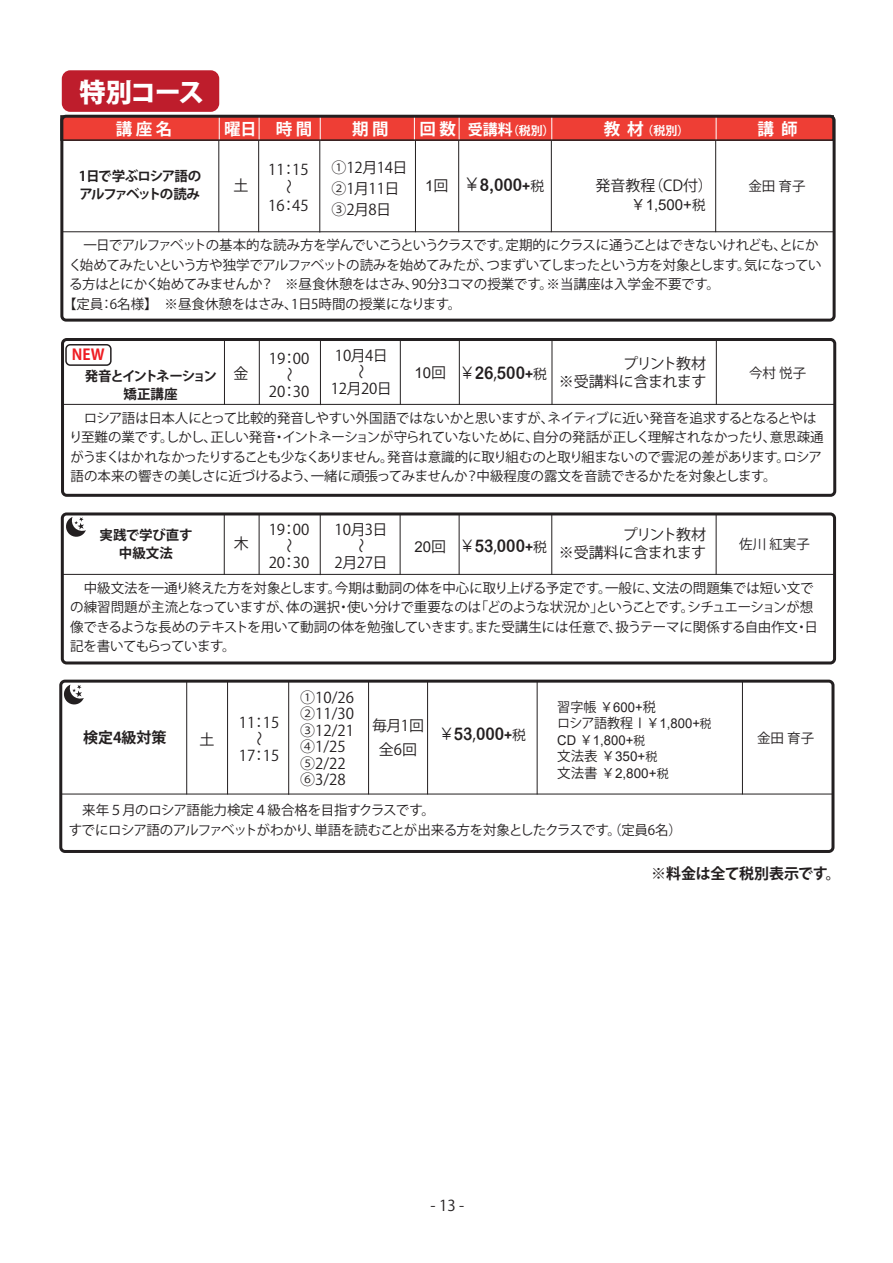
<style>
.page{position:relative;width:893px;height:1263px;background:#fff}
.page>*{position:absolute;margin:0;border:0;box-sizing:border-box;transform-origin:0 0}
.t1{font:800 26.25px "Koz Go Pro";letter-spacing:-.065em;color:#fff}
.t2{font:17.55px "Arial Rounded MT Bold";color:#231f20;scale:.9 1}
.t3{font:700 16.5px "Koz Go Pro";color:#fff}
.t4{font:15px/16.5px "Koz Go Pro";letter-spacing:-.005em;color:#231f20}
.t5{font:15px/24px "Koz Go Pr 6 N";color:#231f20;text-align:center}
.t6{font:15px/18px "Koz Go Pro";letter-spacing:-.04em;color:#231f20;text-align:right}
.t7{font:15px/21px "Koz Go Pro";letter-spacing:-.03em;color:#231f20}
.t8{font:15px "Arial";color:#231f20}
.t9{font:700 15px "Koz Go Pro";letter-spacing:-.02em;color:#231f20}
.t10{font:700 15px "Koz Go Pro";color:#231f20}
.t11{font:700 15px "Koz Go Pro";color:#ee1d23}
.t12{font:13.5px/19.5px "Koz Go Pro";letter-spacing:-.02em;color:#231f20}
.t13{font:13.5px/16.5px "Koz Go Pro";color:#231f20}
.t14{font:13.5px "Koz Go Pro";letter-spacing:-.07em;color:#231f20}
.t15{font:13.5px "Koz Go Pro";letter-spacing:-.04em;color:#231f20}
.t16{font:13.5px "Arial";color:#231f20}
.t17{font:700 13.5px/18.1px "Koz Go Pro";letter-spacing:-.09em;color:#231f20}
.t18{font:700 13.5px/18.1px "Koz Go Pro";letter-spacing:-.1em;color:#231f20}
.t19{font:700 13.5px/18.1px "Koz Go Pro";letter-spacing:-.01em;color:#231f20;text-align:center}
.t20{font:13.5px "Koz Go Pr 6 N";color:#231f20}
.t21{font:700 12px "Koz Go Pro";color:#fff}
.s1{font-size:15px}
.s2{font-size:16.5px}
.s3{font-family:"Koz Go Pr 6 N"}
.s4{font-family:"HGP Gothic M"}
.s5{font-size:13.5px}
.s6{font-family:"Koz Go Pr 6 N";font-size:13.5px}
.s7{font-family:"Koz Go Pro"}
.s8{font-family:"HGP Gothic M";font-size:16.05px}
.s9{font-family:"Arial"}
.s10{font-family:"Koz Go Pr 6 N";font-size:12px}
.s11{font-size:12px}
</style>
<div class="page">
<div style="left:62px;top:70px;width:157px;height:42px;background:#be1d2c;border-radius:9px"></div>
<div style="left:61px;top:116px;width:772px;height:25px;background:#ee3e35"></div>
<svg style="left:219px;top:119px;width:1px;height:19px"></svg>
<svg style="left:259px;top:119px;width:1px;height:19px"></svg>
<svg style="left:320px;top:119px;width:1px;height:19px"></svg>
<svg style="left:414px;top:119px;width:1px;height:19px"></svg>
<svg style="left:459px;top:119px;width:1px;height:19px"></svg>
<svg style="left:551px;top:119px;width:1px;height:19px"></svg>
<svg style="left:716px;top:119px;width:1px;height:19px"></svg>
<div style="left:60px;top:115px;width:774px;height:26px;border:2px solid #231f20"></div>
<div style="left:61px;top:338px;width:775px;height:159px;border:3px solid #231f20;border-radius:4px"></div>
<hr style="left:224px;top:339px;width:1px;height:66px;background:#231f20">
<hr style="left:259px;top:339px;width:1px;height:66px;background:#231f20">
<hr style="left:320px;top:340px;width:1px;height:65px;background:#231f20">
<hr style="left:400px;top:339px;width:1px;height:66px;background:#231f20">
<hr style="left:552px;top:339px;width:1px;height:66px;background:#231f20">
<hr style="left:459px;top:339px;width:1px;height:66px;background:#231f20">
<hr style="left:716px;top:339px;width:1px;height:66px;background:#231f20">
<hr style="left:63px;top:404px;width:772px;height:1px;background:#231f20">
<div style="left:61px;top:512px;width:775px;height:152px;border:3px solid #231f20;border-radius:4px"></div>
<hr style="left:224px;top:514px;width:1px;height:61px;background:#231f20">
<hr style="left:259px;top:514px;width:1px;height:61px;background:#231f20">
<hr style="left:320px;top:514px;width:1px;height:61px;background:#231f20">
<hr style="left:400px;top:514px;width:1px;height:61px;background:#231f20">
<hr style="left:551px;top:514px;width:1px;height:61px;background:#231f20">
<hr style="left:459px;top:514px;width:1px;height:61px;background:#231f20">
<hr style="left:716px;top:514px;width:1px;height:61px;background:#231f20">
<hr style="left:62px;top:574px;width:772px;height:1px;background:#231f20">
<svg style="left:66px;top:517px;width:20px;height:20px"></svg>
<div style="left:59px;top:680px;width:775px;height:173px;border:3px solid #231f20;border-radius:4px"></div>
<hr style="left:186px;top:681px;width:1px;height:113px;background:#231f20">
<hr style="left:227px;top:681px;width:1px;height:113px;background:#231f20">
<hr style="left:288px;top:681px;width:1px;height:114px;background:#231f20">
<hr style="left:368px;top:681px;width:1px;height:113px;background:#231f20">
<hr style="left:537px;top:681px;width:1px;height:113px;background:#231f20">
<hr style="left:427px;top:681px;width:1px;height:113px;background:#231f20">
<hr style="left:742px;top:681px;width:1px;height:113px;background:#231f20">
<hr style="left:61px;top:794px;width:772px;height:1px;background:#231f20">
<svg style="left:64px;top:685px;width:20px;height:19px"></svg>
<div style="left:60px;top:115px;width:776px;height:207px;border:3px solid #231f20;border-radius:4px"></div>
<hr style="left:218px;top:141px;width:1px;height:91px;background:#231f20">
<hr style="left:258px;top:141px;width:1px;height:91px;background:#231f20">
<hr style="left:319px;top:141px;width:1px;height:91px;background:#231f20">
<hr style="left:415px;top:141px;width:1px;height:91px;background:#231f20">
<hr style="left:551px;top:141px;width:1px;height:91px;background:#231f20">
<hr style="left:458px;top:141px;width:1px;height:91px;background:#231f20">
<hr style="left:715px;top:141px;width:1px;height:91px;background:#231f20">
<hr style="left:62px;top:231px;width:772px;height:1px;background:#231f20">
<div style="left:65px;top:344px;width:47px;height:22px;border:2px solid #231f20;border-radius:4px"></div>
<h1 class="t1" style="left:79px;top:75px;width:126px">特別コース</h1>
<p class="t3" style="left:116px;top:118px;width:58px">講 座 名</p>
<p class="t3" style="left:224px;top:118px;width:90px">曜日 時 間</p>
<p class="t3" style="left:352px;top:118px;width:38px">期 間</p>
<p class="t3" style="left:420px;top:118px;width:38px">回 数</p>
<p class="t3" style="left:757px;top:118px;width:42px">講 師</p>
<p class="t21" style="left:468px;top:123px;width:88px"><span class="s1">受講料</span>（税別）</p>
<p class="t21" style="left:604px;top:123px;width:87px"><span class="s2">教 材</span> （税別）</p>
<p class="t7" style="left:331px;top:157px;width:78px">①12月14日<br>②1月11日<br>③2月8日</p>
<p class="t5" style="left:268px;top:158px;width:42px">11：15</p>
<p class="t5" style="left:278px;top:194px;width:16px;rotate:-90deg">～</p>
<p class="t5" style="left:268px;top:194px;width:42px">16：45</p>
<p class="t17" style="left:79px;top:168px;width:124px">1日で学ぶロシア語のアルファベットの読み</p>
<p class="t8" style="left:425px;top:176px;width:25px">1<span class="s3">回</span></p>
<p class="t14" style="left:70px;top:236px;width:750px">　一日でアルファベットの基本的な読み方を学んでいこうというクラスです。定期的にクラスに通うことはできないけれども、とにか</p>
<p class="t15" style="left:69px;top:256px;width:754px">く始めてみたいという方や独学でアルファベットの読みを始めてみたが、つまずいてしまったという方を対象とします。気になってい</p>
<p class="t13" style="left:69px;top:276px;width:653px">る方はとにかく始めてみませんか？　※昼食休憩をはさみ、90分3コマの授業です。※当講座は入学金不要です。</p>
<p class="t12" style="left:63px;top:294px;width:400px">【定員：6名様】　※昼食休憩をはさみ、1日5時間の授業になります。</p>
<p class="t2" style="left:464px;top:174px;width:91px"><span class="s4">￥</span>8,000<span class="s5">+</span><span class="s6">税</span></p>
<p class="t4" style="left:233px;top:177px;width:16px">土</p>
<p class="t4" style="left:596px;top:178px;width:119px">発音教程（CD付）</p>
<p class="t12" style="left:748px;top:176px;width:59px">金田 育子</p>
<p class="t8" style="left:631px;top:194px;width:76px"><span class="s7">￥</span>1,500+<span class="s6">税</span></p>
<p class="t11" style="left:72px;top:345px;width:34px">NEW</p>
<p class="t4" style="left:335px;top:348px;width:54px">10月4日</p>
<p class="t5" style="left:350px;top:379px;width:16px;rotate:-90deg">～</p>
<p class="t4" style="left:331px;top:381px;width:63px">12月20日</p>
<p class="t5" style="left:269px;top:347px;width:42px">19：00</p>
<p class="t5" style="left:278px;top:382px;width:16px;rotate:-90deg">～</p>
<p class="t5" style="left:269px;top:380px;width:42px">20：30</p>
<p class="t6" style="left:559px;top:355px;width:149px">プリント教材<br>※受講料に含まれます</p>
<p class="t18" style="left:124px;top:368px;width:126px;text-indent:-39px">発音とイントネーション <sup>金</sup>矯正講座</p>
<p class="t8" style="left:415px;top:362px;width:33px">10<span class="s3">回</span></p>
<p class="t12" style="left:69px;top:408px;width:756px">　ロシア語は日本人にとって比較的発音しやすい外国語ではないかと思いますが、ネイティブに近い発音を追求するとなるとやはり至難の業です。しかし、正しい発音・イントネーションが守られていないために、自分の発話が正しく理解されなかったり、意思疎通がうまくはかれなかったりすることも少なくありません。発音は意識的に取り組むのと取り組まないので雲泥の差があります。ロシア語の本来の響きの美しさに近づけるよう、一緒に頑張ってみませんか？中級程度の露文を音読できるかたを対象とします。</p>
<p class="t2" style="left:460px;top:362px;width:98px"><span class="s8">￥</span>26<span class="s3">,</span>500<span class="s5">+</span><span class="s6">税</span></p>
<p class="t12" style="left:749px;top:364px;width:59px">今村 悦子</p>
<p class="t4" style="left:335px;top:522px;width:54px">10月3日</p>
<p class="t5" style="left:350px;top:553px;width:16px;rotate:-90deg">～</p>
<p class="t4" style="left:335px;top:555px;width:54px">2月27日</p>
<p class="t5" style="left:269px;top:518px;width:42px">19：00</p>
<p class="t5" style="left:278px;top:553px;width:16px;rotate:-90deg">～</p>
<p class="t5" style="left:269px;top:551px;width:42px">20：30</p>
<p class="t6" style="left:559px;top:526px;width:149px">プリント教材<br>※受講料に含まれます</p>
<p class="t19" style="left:100px;top:527px;width:95px">実践で学び直す中級文法</p>
<p class="t8" style="left:414px;top:536px;width:33px">20<span class="s7">回</span></p>
<p class="t12" style="left:70px;top:578px;width:749px">　中級文法を一通り終えた方を対象とします。今期は動詞の体を中心に取り上げる予定です。一般に、文法の問題集では短い文での練習問題が主流となっていますが、体の選択・使い分けで重要なのは「どのような状況か」ということです。シチュエーションが想像できるような長めのテキストを用いて動詞の体を勉強していきます。また受講生には任意で、扱うテーマに関係する自由作文・日記を書いてもらっています。</p>
<p class="t4" style="left:234px;top:536px;width:16px">木</p>
<p class="t12" style="left:739px;top:535px;width:72px">佐川 紅実子</p>
<p class="t2" style="left:460px;top:535px;width:98px"><span class="s8">￥</span>53<span class="s3">,</span>000<span class="s5">+</span><span class="s6">税</span></p>
<p class="t4" style="left:300px;top:689px;width:55px">①10/26<br>②11/30<br>③12/21<br>④1/25<br>⑤2/22<br>⑥3/28</p>
<p class="t13" style="left:557px;top:699px;width:156px">習字帳￥<span class="s9">600+</span>税<br>ロシア語教程Ⅰ￥<span class="s9">1,800+</span><span class="s10">税</span></p>
<p class="t16" style="left:557px;top:731px;width:89px">CD <span class="s7">￥</span>1,800+<span class="s10">税</span></p>
<p class="t20" style="left:557px;top:749px;width:102px">文法表￥<span class="s9">350+</span><span class="s11">税</span></p>
<p class="t16" style="left:557px;top:764px;width:113px"><span class="s7">文法書￥</span>2,800+<span class="s10">税</span></p>
<p class="t5" style="left:239px;top:711px;width:42px">11：15</p>
<p class="t5" style="left:248px;top:746px;width:16px;rotate:-90deg">～</p>
<p class="t5" style="left:239px;top:744px;width:42px">17：15</p>
<p class="t5" style="left:372px;top:714px;width:54px">毎月1回全6<span class="s7">回</span></p>
<p class="t2" style="left:439px;top:723px;width:98px"><span class="s8">￥</span>53<span class="s3">,</span>000<span class="s5">+</span><span class="s6">税</span></p>
<p class="t10" style="left:83px;top:727px;width:85px">検定4級対策</p>
<p class="t4" style="left:199px;top:732px;width:16px">土</p>
<p class="t12" style="left:757px;top:729px;width:59px">金田 育子</p>
<p class="t12" style="left:69px;top:801px;width:615px">　来年５月のロシア語能力検定４級合格を目指すクラスです。<br>すでにロシア語のアルファベットがわかり、単語を読むことが出来る方を対象としたクラスです。（定員6名）</p>
<p class="t5" style="left:430px;top:1194px;width:35px">- 13 -</p>
<p class="t9" style="left:651px;top:864px;width:191px">※料金は全て税別表示です。</p>
</div>
